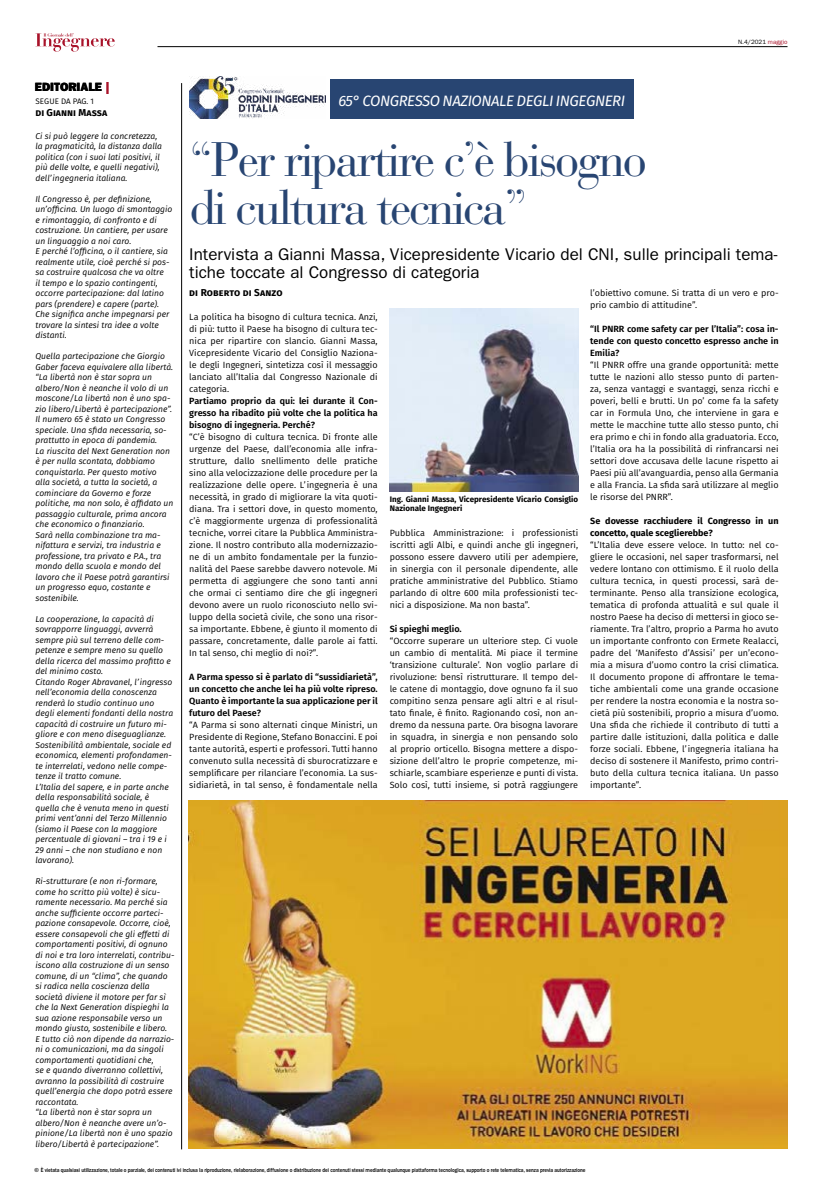
<style>
.page{position:relative;width:823px;height:1191px;background:#fff}
.page>*{position:absolute;margin:0;border:0;box-sizing:border-box;transform-origin:0 0}
.t1{font:48px/48px "Bauer Bodoni Std";letter-spacing:-.05em;color:#284572}
.t2{font:17px/18px "ITC Franklin Gothic Std";color:#000}
.t3{font:italic 15px "Fira Sans";letter-spacing:-.03em;color:#fff}
.t4{font:12px "ITC Franklin Gothic Std Hvy";color:#000}
.t5{font:700 10px "Fira Sans";letter-spacing:.005em;color:#000}
.t6{font:9px/12px "Fira Sans";color:#000;text-align:justify}
.t7{font:600 9px/12px "Fira Sans";color:#000;text-align:justify}
.t8{font:700 9px/12px "Fira Sans";color:#000}
.t9{font:italic 8.5px/10.5px "Fira Sans";color:#000}
.t10{font:700 8px/9px "Fira Sans";color:#000}
.t11{font:8px "Fira Sans";letter-spacing:.01em;color:#000}
.t12{font:6.2px "ITC Franklin Gothic Std";color:#000}
.t13{font:500 6px "Franklin Gothic";letter-spacing:-.01em;color:#000}
.s1{color:#a9132a}
</style>
<div class="page">
<hr style="left:157px;top:46px;width:630px;height:1px;background:#000">
<svg style="left:35px;top:33px;width:80px;height:19px"></svg>
<hr style="left:181px;top:83px;width:1px;height:1066px;background:#000">
<div style="left:329px;top:79px;width:304px;height:40px;background:#284572"></div>
<img style="left:189px;top:76px;width:136px;height:43px">
<img style="left:389px;top:308px;width:189px;height:184px">
<img style="left:189px;top:800px;width:598px;height:348px">
<h3 class="t4" style="left:35px;top:80px;width:76px">EDITORIALE <span class="s1">|</span></h3>
<p class="t11" style="left:35px;top:95px;width:60px">SEGUE DA PAG. 1</p>
<p class="t5" style="left:35px;top:104px;width:73px">di Gianni Massa</p>
<p class="t9" style="left:35px;top:130px;width:128px">Ci si può leggere la concretezza, la pragmaticità, la distanza dalla politica (con i suoi lati positivi, il più delle volte, e quelli negativi), dell’ingegneria italiana.</p>
<p class="t9" style="left:35px;top:193px;width:138px">Il Congresso è, per definizione, un’officina. Un luogo di smontaggio e rimontaggio, di confronto e di costruzione. Un cantiere, per usare un linguaggio a noi caro.<br>E perché l’officina, o il cantiere, sia realmente utile, cioè perché si pos&shy;sa costruire qualcosa che va oltre<br>il tempo e lo spazio contingenti, occorre partecipazione: dal latino pars (prendere) e capere (parte).<br>Che significa anche impegnarsi per trovare la sintesi tra idee a volte distanti.</p>
<p class="t9" style="left:35px;top:351px;width:139px">Quella partecipazione che Giorgio<br>Gaber faceva equivalere alla libertà. “La libertà non è star sopra un albero/Non è neanche il volo di un moscone/La libertà non è uno spa&shy;zio libero/Libertà è partecipazione”.<br>Il numero 65 è stato un Congresso speciale. Una sfida necessaria, so&shy;prattutto in epoca di pandemia.<br>La riuscita del Next Generation non è per nulla scontata, dobbiamo conquistarla. Per questo motivo<br>alla società, a tutta la società, a cominciare da Governo e forze politiche, ma non solo, è affidato un passaggio culturale, prima ancora che economico o finanziario.<br>Sarà nella combinazione tra ma&shy;nifattura e servizi, tra industria e professione, tra privato e P.A., tra mondo della scuola e mondo del lavoro che il Paese potrà garantirsi un progresso equo, costante e sostenibile.</p>
<p class="t9" style="left:35px;top:613px;width:139px">La cooperazione, la capacità di sovrapporre linguaggi, avverrà sempre più sul terreno delle com&shy;petenze e sempre meno su quello della ricerca del massimo profitto e del minimo costo.<br>Citando Roger Abravanel, l’ingresso nell’economia della conoscenza renderà lo studio continuo uno degli elementi fondanti della nostra capacità di costruire un futuro mi&shy;gliore e con meno diseguaglianze.<br>Sostenibilità ambientale, sociale ed economica, elementi profondamen&shy;te interrelati, vedono nelle compe&shy;tenze il tratto comune.<br>L’Italia del sapere, e in parte anche della responsabilità sociale, è quella che è venuta meno in questi primi vent’anni del Terzo Millennio (siamo il Paese con la maggiore percentuale di giovani – tra i 19 e i<br>29 anni – che non studiano e non lavorano).</p>
<p class="t9" style="left:35px;top:876px;width:140px">Ri-strutturare (e non ri-formare, come ho scritto più volte) è sicu&shy;ramente necessario. Ma perché sia anche sufficiente occorre parteci&shy;pazione consapevole. Occorre, cioè, essere consapevoli che gli effetti di comportamenti positivi, di ognuno di noi e tra loro interrelati, contribu&shy;iscono alla costruzione di un senso comune, di un “clima”, che quando si radica nella coscienza della società diviene il motore per far sì che la Next Generation dispieghi la sua azione responsabile verso un mondo giusto, sostenibile e libero.<br>E tutto ciò non dipende da narrazio&shy;ni o comunicazioni, ma da singoli comportamenti quotidiani che,<br>se e quando diverranno collettivi, avranno la possibilità di costruire quell’energia che dopo potrà essere raccontata.<br>“La libertà non è star sopra un albero/Non è neanche avere un’o&shy;pinione/La libertà non è uno spazio libero/Libertà è partecipazione”.</p>
<h3 class="t3" style="left:338px;top:89px;width:288px">65° CONGRESSO NAZIONALE DEGLI INGEGNERI</h3>
<p class="t12" style="left:737px;top:38px;width:51px">N.4/2021 <span class="s1">maggio</span></p>
<h1 class="t1" style="left:189px;top:136px;width:458px">“Per ripartire c’è bisogno di cultura tecnica”</h1>
<h2 class="t2" style="left:189px;top:245px;width:589px">Intervista a Gianni Massa, Vicepresidente Vicario del CNI, sulle principali tema&shy;tiche toccate al Congresso di categoria</h2>
<p class="t5" style="left:189px;top:284px;width:95px">di Roberto di Sanzo</p>
<p class="t6" style="left:189px;top:311px;width:190px">La politica ha bisogno di cultura tecnica. Anzi, di più: tutto il Paese ha bisogno di cultura tec&shy;nica per ripartire con slancio. Gianni Massa, Vicepresidente Vicario del Consiglio Naziona&shy;le degli Ingegneri, sintetizza così il messaggio lanciato all’Italia dal Congresso Nazionale di categoria.</p>
<p class="t7" style="left:189px;top:395px;width:190px">Partiamo proprio da qui: lei durante il Con&shy;gresso ha ribadito più volte che la politica ha bisogno di ingegneria. Perché?</p>
<p class="t6" style="left:189px;top:431px;width:190px">“C’è bisogno di cultura tecnica. Di fronte alle urgenze del Paese, dall’economia alle infra&shy;strutture, dallo snellimento delle pratiche sino alla velocizzazione delle procedure per la realizzazione delle opere. L’ingegneria è una necessità, in grado di migliorare la vita quoti&shy;diana. Tra i settori dove, in questo momento, c’è maggiormente urgenza di professionalità tecniche, vorrei citare la Pubblica Amministra&shy;zione. Il nostro contributo alla modernizzazio&shy;ne di un ambito fondamentale per la funzio&shy;nalità del Paese sarebbe davvero notevole. Mi permetta di aggiungere che sono tanti anni che ormai ci sentiamo dire che gli ingegneri devono avere un ruolo riconosciuto nello svi&shy;luppo della società civile, che sono una risor&shy;sa importante. Ebbene, è giunto il momento di passare, concretamente, dalle parole ai fatti.<br>In tal senso, chi meglio di noi?”.</p>
<p class="t7" style="left:189px;top:670px;width:190px">A Parma spesso si è parlato di “sussidiarietà”, un concetto che anche lei ha più volte ripreso.<br>Quanto è importante la sua applicazione per il futuro del Paese?</p>
<p class="t6" style="left:189px;top:719px;width:190px">“A Parma si sono alternati cinque Ministri, un Presidente di Regione, Stefano Bonaccini. E poi tante autorità, esperti e professori. Tutti hanno convenuto sulla necessità di sburocratizzare e semplificare per rilanciare l’economia. La sus&shy;sidiarietà, in tal senso, è fondamentale nella</p>
<p class="t6" style="left:590px;top:287px;width:190px">l’obiettivo comune. Si tratta di un vero e pro&shy;prio cambio di attitudine”.</p>
<p class="t7" style="left:590px;top:322px;width:190px">“Il PNRR come safety car per l’Italia”: cosa in&shy;tende con questo concetto espresso anche in Emilia?</p>
<p class="t6" style="left:590px;top:359px;width:190px">“Il PNRR offre una grande opportunità: mette tutte le nazioni allo stesso punto di parten&shy;za, senza vantaggi e svantaggi, senza ricchi e poveri, belli e brutti. Un po’ come fa la safety car in Formula Uno, che interviene in gara e mette le macchine tutte allo stesso punto, chi era primo e chi in fondo alla graduatoria. Ecco, l’Italia ora ha la possibilità di rinfrancarsi nei settori dove accusava delle lacune rispetto ai Paesi più all’avanguardia, penso alla Germania e alla Francia. La sfida sarà utilizzare al meglio le risorse del PNRR”.</p>
<p class="t8" style="left:590px;top:514px;width:190px">Se dovesse racchiudere il Congresso in un concetto, quale sceglierebbe?</p>
<p class="t6" style="left:590px;top:539px;width:190px">“L’Italia deve essere veloce. In tutto: nel co&shy;gliere le occasioni, nel saper trasformarsi, nel vedere lontano con ottimismo. E il ruolo della cultura tecnica, in questi processi, sarà de&shy;terminante. Penso alla transizione ecologica, tematica di profonda attualità e sul quale il nostro Paese ha deciso di mettersi in gioco se&shy;riamente. Tra l’altro, proprio a Parma ho avuto un importante confronto con Ermete Realacci, padre del ‘Manifesto d’Assisi’ per un’econo&shy;mia a misura d’uomo contro la crisi climatica.<br>Il documento propone di affrontare le tema&shy;tiche ambientali come una grande occasione per rendere la nostra economia e la nostra so&shy;cietà più sostenibili, proprio a misura d’uomo.<br>Una sfida che richiede il contributo di tutti a partire dalle istituzioni, dalla politica e dalle forze sociali. Ebbene, l’ingegneria italiana ha deciso di sostenere il Manifesto, primo contri&shy;buto della cultura tecnica italiana. Un passo importante”.</p>
<p class="t10" style="left:389px;top:494px;width:190px">Ing. Gianni Massa, Vicepresidente Vicario Consiglio<br>Nazionale Ingegneri</p>
<p class="t6" style="left:389px;top:527px;width:190px">Pubblica Amministrazione: i professionisti iscritti agli Albi, e quindi anche gli ingegneri, possono essere davvero utili per adempiere, in sinergia con il personale dipendente, alle pratiche amministrative del Pubblico. Stiamo parlando di oltre 600 mila professionisti tec&shy;nici a disposizione. Ma non basta”.</p>
<p class="t7" style="left:389px;top:622px;width:73px">Si spieghi meglio.</p>
<p class="t6" style="left:389px;top:635px;width:190px">“Occorre superare un ulteriore step. Ci vuole un cambio di mentalità. Mi piace il termine ‘transizione culturale’. Non voglio parlare di rivoluzione: bensì ristrutturare. Il tempo del&shy;le catene di montaggio, dove ognuno fa il suo compitino senza pensare agli altri e al risul&shy;tato finale, è finito. Ragionando così, non an&shy;dremo da nessuna parte. Ora bisogna lavorare in squadra, in sinergia e non pensando solo al proprio orticello. Bisogna mettere a dispo&shy;sizione dell’altro le proprie competenze, mi&shy;schiarle, scambiare esperienze e punti di vista.<br>Solo così, tutti insieme, si potrà raggiungere</p>
<p class="t13" style="left:35px;top:1166px;width:552px">© È vietata qualsiasi utilizzazione, totale o parziale, dei contenuti ivi inclusa la riproduzione, rielaborazione, diffusione o distribuzione dei contenuti stessi mediante qualunque piattaforma tecnologica, supporto o rete telematica, senza previa autorizzazione</p>
</div>
